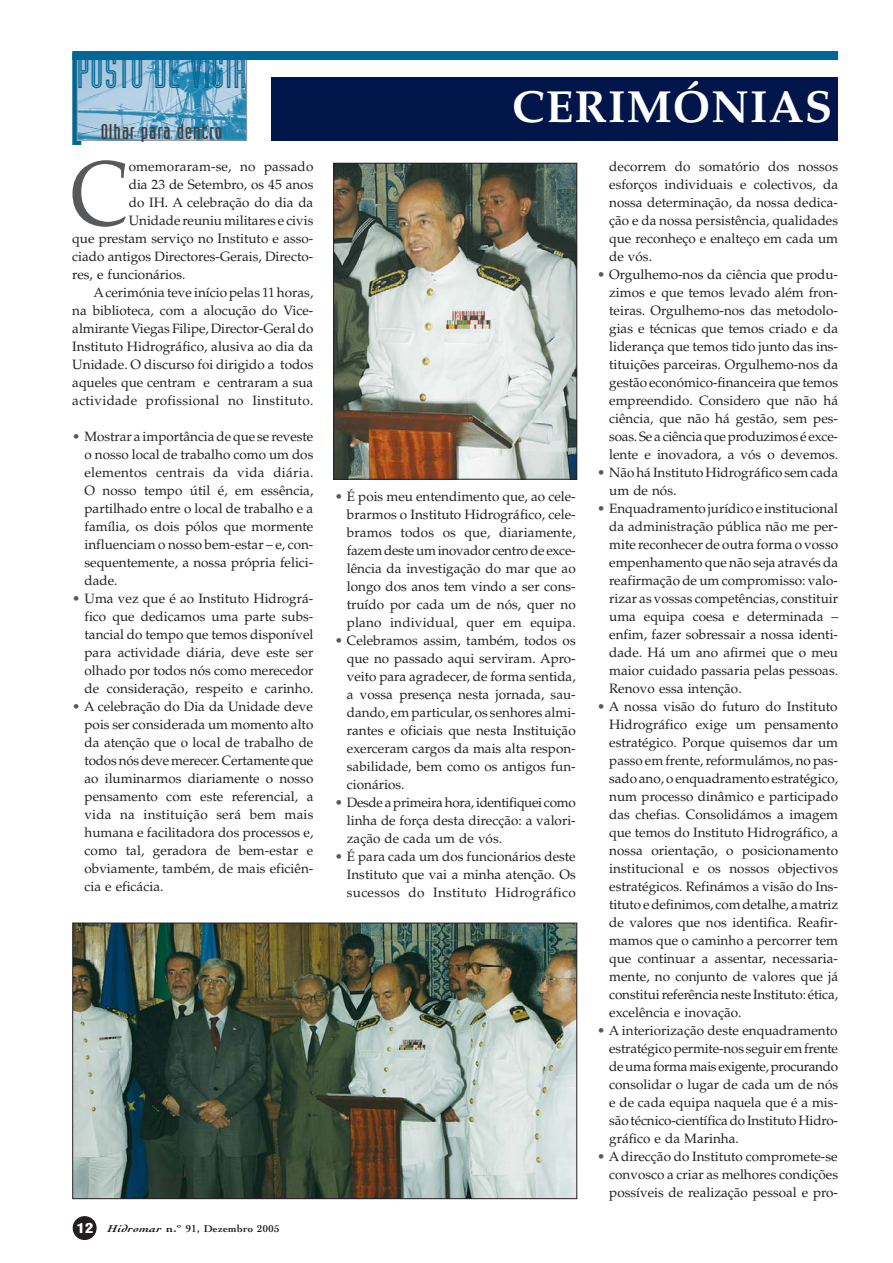
<style>
.page{position:relative;width:893px;height:1263px;background:#fff}
.page>*{position:absolute;margin:0;border:0;box-sizing:border-box;transform-origin:0 0}
.t1{font:91.35px "Palatino";color:#58595b;scale:.9 1}
.t2{font:45px "Industria Inline";letter-spacing:.02em;color:#006696}
.t3{font:700 45px "Palatino";letter-spacing:.025em;color:#fff}
.t4{font:21px "Industria Solid A";letter-spacing:.03em;color:#404041;scale:1.2 1}
.t5{font:13.5px/18px "Palatino";color:#231f20;text-align:justify}
.t6{font:13.5px "Palatino";letter-spacing:.02em;color:#231f20}
.t7{font:700 10.5px "Cochin";letter-spacing:.025em;color:#231f20;scale:1.2 1}
.s1{color:#58595b}
.s2{font-family:"Helvetica";font-weight:900;font-stretch:condensed;font-size:13.5px;color:#fff}
.s3{font-style:italic}
</style>
<div class="page">
<div style="left:73px;top:1216px;width:24px;height:24px;background:#231f20;border-radius:50%"></div>
<svg style="left:72px;top:60px;width:9px;height:85px"></svg>
<img style="left:79px;top:60px;width:166px;height:79px">
<div style="left:77px;top:56px;width:170px;height:85px;border:1px solid #939598"></div>
<div style="left:72px;top:51px;width:766px;height:9px;background:#006696"></div>
<div style="left:272px;top:77px;width:566px;height:64px;background:#001549"></div>
<img style="left:335px;top:165px;width:240px;height:313px">
<div style="left:333px;top:163px;width:244px;height:317px;border:1px solid #231f20"></div>
<img style="left:74px;top:925px;width:501px;height:272px">
<div style="left:72px;top:923px;width:505px;height:276px;border:1px solid #231f20"></div>
<h2 class="t2" style="left:77px;top:56px;width:171px">POSTO DE VIGIA</h2>
<h3 class="t4" style="left:101px;top:124px;width:103px">Olhar para dentro</h3>
<h1 class="t1" style="left:71px;top:158px;width:66px">C</h1>
<p class="t5" style="left:129px;top:159px;width:186px">omemoraram-se, no passado</p>
<p class="t5" style="left:129px;top:177px;width:186px">dia 23 de Setembro, os 45 anos</p>
<p class="t5" style="left:129px;top:195px;width:186px">do IH. A celebração do dia da</p>
<p class="t5" style="left:129px;top:213px;width:186px">Unidade reuniu militares e civis</p>
<p class="t5" style="left:72px;top:231px;width:242px">que prestam serviço no Instituto e asso-</p>
<p class="t5" style="left:72px;top:249px;width:242px">ciado antigos Directores-Gerais, Directo-</p>
<p class="t5" style="left:72px;top:267px;width:115px">res, e funcionários.</p>
<p class="t5" style="left:94px;top:285px;width:221px">Acerimónia teve início pelas 11 horas,</p>
<p class="t5" style="left:72px;top:303px;width:242px">na biblioteca, com a alocução do Vice-</p>
<p class="t5" style="left:72px;top:321px;width:242px">almirante Viegas Filipe, Director-Geral do</p>
<p class="t5" style="left:72px;top:339px;width:242px">Instituto Hidrográfico, alusiva ao dia da</p>
<p class="t5" style="left:72px;top:357px;width:242px">Unidade. O discurso foi dirigido a todos</p>
<p class="t5" style="left:72px;top:375px;width:242px">aqueles que centram e centraram a sua</p>
<p class="t6" style="left:72px;top:395px;width:242px">actividade profissional no Iinstituto.</p>
<p class="t5" style="left:84px;top:429px;width:230px;text-indent:-12px"><span class="s1">•</span> Mostrar a importância de que se reveste o nosso local de trabalho como um dos elementos centrais da vida diária.<br>O nosso tempo útil é, em essência, partilhado entre o local de trabalho e a família, os dois pólos que mormente influenciam o nosso bem-estar – e, con&shy;sequentemente, a nossa própria felici&shy;dade.</p>
<p class="t5" style="left:84px;top:591px;width:230px;text-indent:-12px"><span class="s1">•</span> Uma vez que é ao Instituto Hidrográ&shy;fico que dedicamos uma parte subs&shy;tancial do tempo que temos disponível para actividade diária, deve este ser olhado por todos nós como merecedor de consideração, respeito e carinho.</p>
<p class="t5" style="left:84px;top:699px;width:230px;text-indent:-12px"><span class="s1">•</span> A celebração do Dia da Unidade deve pois ser considerada um momento alto da atenção que o local de trabalho de todos nós deve merecer. Certamente que ao iluminarmos diariamente o nosso pensamento com este referencial, a vida na instituição será bem mais humana e facilitadora dos processos e, como tal, geradora de bem-estar e obviamente, também, de mais eficiên&shy;cia e eficácia.</p>
<p class="t7" style="left:77px;top:1224px;width:171px"><span class="s2">12</span> <span class="s3">Hidromar</span> n.º 91, Dezembro 2005</p>
<h2 class="t3" style="left:512px;top:90px;width:322px">CERIMÓNIAS</h2>
<p class="t5" style="left:347px;top:489px;width:230px;text-indent:-12px"><span class="s1">•</span> É pois meu entendimento que, ao cele&shy;brarmos o Instituto Hidrográfico, cele&shy;bramos todos os que, diariamente, fazem deste um inovador centro de exce&shy;lência da investigação do mar que ao longo dos anos tem vindo a ser cons&shy;truído por cada um de nós, quer no plano individual, quer em equipa.</p>
<p class="t5" style="left:347px;top:633px;width:230px;text-indent:-12px"><span class="s1">•</span> Celebramos assim, também, todos os que no passado aqui serviram. Apro&shy;veito para agradecer, de forma sentida, a vossa presença nesta jornada, sau&shy;dando, em particular, os senhores almi&shy;rantes e oficiais que nesta Instituição exerceram cargos da mais alta respon&shy;sabilidade, bem como os antigos fun&shy;cionários.</p>
<p class="t5" style="left:347px;top:795px;width:230px;text-indent:-12px"><span class="s1">•</span> Desde a primeira hora, identifiquei como linha de força desta direcção: a valori&shy;zação de cada um de vós.</p>
<p class="t5" style="left:347px;top:849px;width:230px;text-indent:-12px"><span class="s1">•</span> É para cada um dos funcionários deste Instituto que vai a minha atenção. Os sucessos do Instituto Hidrográfico</p>
<p class="t5" style="left:609px;top:159px;width:230px">decorrem do somatório dos nossos esforços individuais e colectivos, da nossa determinação, da nossa dedica&shy;ção e da nossa persistência, qualidades que reconheço e enalteço em cada um de vós.</p>
<p class="t5" style="left:609px;top:267px;width:230px;text-indent:-12px"><span class="s1">•</span> Orgulhemo-nos da ciência que produ&shy;zimos e que temos levado além fron&shy;teiras. Orgulhemo-nos das metodolo&shy;gias e técnicas que temos criado e da liderança que temos tido junto das ins&shy;tituições parceiras. Orgulhemo-nos da gestão económico-financeira que temos empreendido. Considero que não há ciência, que não há gestão, sem pes&shy;soas. Se a ciência que produzimos é exce&shy;lente e inovadora, a vós o devemos.</p>
<p class="t5" style="left:609px;top:465px;width:230px;text-indent:-12px"><span class="s1">•</span> Não há Instituto Hidrográfico sem cada um de nós.</p>
<p class="t5" style="left:609px;top:501px;width:230px;text-indent:-12px"><span class="s1">•</span> Enquadramento jurídico e institucional da administração pública não me per&shy;mite reconhecer de outra forma o vosso empenhamento que não seja através da reafirmação de um compromisso: valo&shy;rizar as vossas competências, constituir uma equipa coesa e determinada – enfim, fazer sobressair a nossa identi&shy;dade. Há um ano afirmei que o meu maior cuidado passaria pelas pessoas.<br>Renovo essa intenção.</p>
<p class="t5" style="left:609px;top:699px;width:230px;text-indent:-12px"><span class="s1">•</span> A nossa visão do futuro do Instituto Hidrográfico exige um pensamento estratégico. Porque quisemos dar um passo em frente, reformulámos, no pas&shy;sado ano, o enquadramento estratégico, num processo dinâmico e participado das chefias. Consolidámos a imagem que temos do Instituto Hidrográfico, a nossa orientação, o posicionamento institucional e os nossos objectivos estratégicos. Refinámos a visão do Ins&shy;tituto e definimos, com detalhe, a matriz de valores que nos identifica. Reafir&shy;mamos que o caminho a percorrer tem que continuar a assentar, necessaria&shy;mente, no conjunto de valores que já constitui referência neste Instituto: ética, excelência e inovação.</p>
<p class="t5" style="left:609px;top:1023px;width:230px;text-indent:-12px"><span class="s1">•</span> A interiorização deste enquadramento estratégico permite-nos seguir em frente de uma forma mais exigente, procurando consolidar o lugar de cada um de nós e de cada equipa naquela que é a mis&shy;são técnico-científica do Instituto Hidro&shy;gráfico e da Marinha.</p>
<p class="t5" style="left:609px;top:1149px;width:230px;text-indent:-12px"><span class="s1">•</span> A direcção do Instituto compromete-se convosco a criar as melhores condições possíveis de realização pessoal e pro-</p>
</div>
